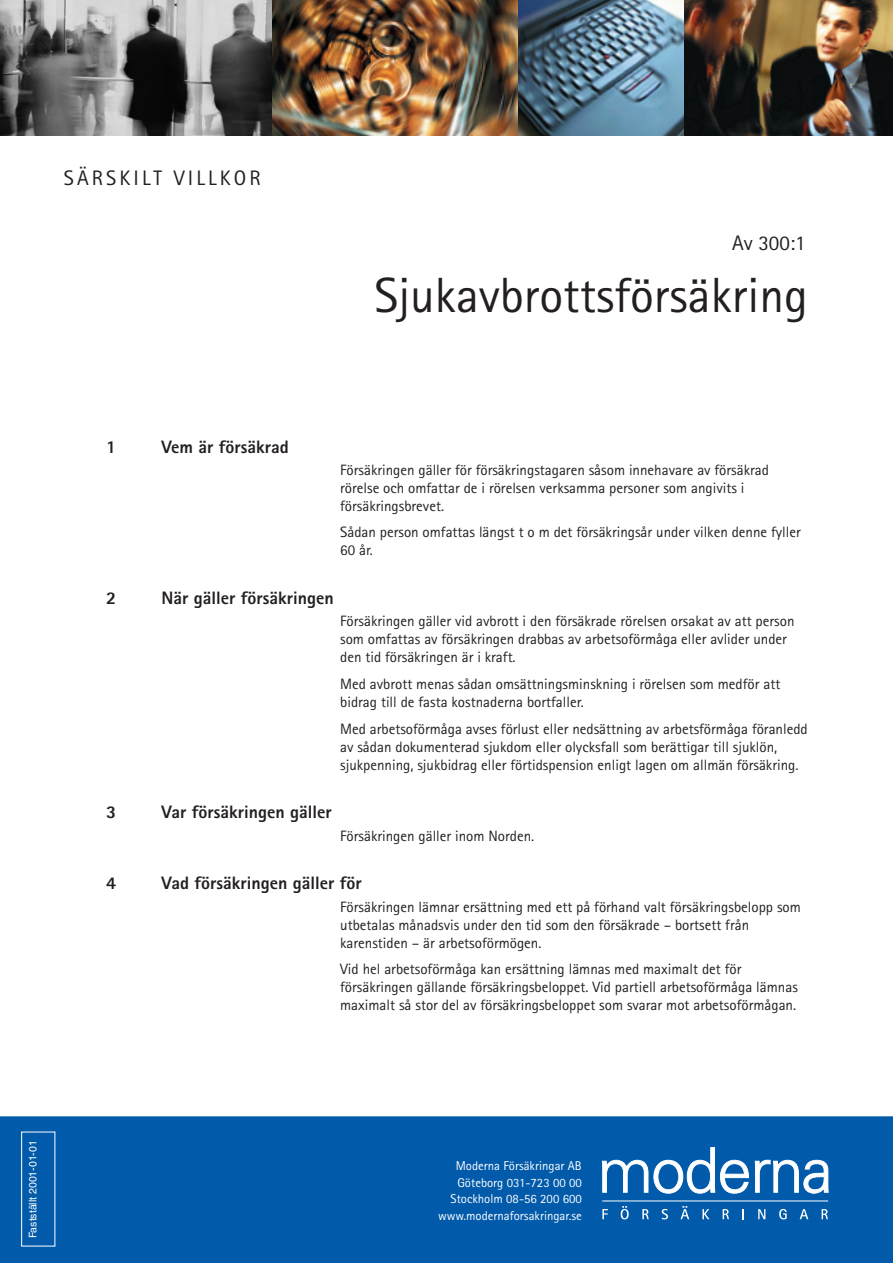
<style>
.page{position:relative;width:893px;height:1263px;background:#fff}
.page>*{position:absolute;margin:0;border:0;box-sizing:border-box;transform-origin:0 0}
.t1{font:49.5px "Rotis Sans Serif";color:#231f20}
.t2{font:21px "Rotis Sans Serif";letter-spacing:.15em;color:#231f20}
.t3{font:800 18px "Rotis Sans Serif";color:#231f20}
.t4{font:15px/18px "Rotis Sans Serif";color:#231f20}
.t5{font:12.75px/16.5px "Rotis Sans Serif";color:#fff;text-align:right}
.t6{font:10.5px "Helvetica";color:#fff}
</style>
<div class="page">
<div style="left:0;top:1116px;width:893px;height:147px;background:#015aaa"></div>
<svg style="left:602px;top:1147px;width:227px;height:73px"></svg>
<hr style="left:602px;top:1200px;width:226px;height:1px;background:#fff">
<img style="left:272px;top:0;width:246px;height:135px">
<img style="left:0;top:0;width:272px;height:135px">
<img style="left:683px;top:0;width:210px;height:135px">
<img style="left:518px;top:0;width:165px;height:135px">
<div style="left:21px;top:1132px;width:34px;height:114px;border:1px solid #fff"></div>
<p class="t2" style="left:64px;top:165px;width:198px">SÄRSKILT VILLKOR</p>
<p class="t3" style="left:106px;top:436px;width:12px">1</p>
<p class="t3" style="left:162px;top:436px;width:129px">Vem är försäkrad</p>
<p class="t2" style="left:732px;top:230px;width:75px">Av 300:1</p>
<p class="t1" style="left:374px;top:266px;width:435px">Sjukavbrottsförsäkring</p>
<p class="t4" style="left:340px;top:461px;width:430px">Försäkringen gäller för försäkringstagaren såsom innehavare av försäkrad rörelse och omfattar de i rörelsen verksamma personer som angivits i försäkringsbrevet.</p>
<p class="t4" style="left:340px;top:523px;width:462px">Sådan person omfattas längst t o m det försäkringsår under vilken denne fyller<br>60 år.</p>
<p class="t3" style="left:106px;top:587px;width:12px">2</p>
<p class="t3" style="left:162px;top:587px;width:174px">När gäller försäkringen</p>
<p class="t4" style="left:340px;top:612px;width:456px">Försäkringen gäller vid avbrott i den försäkrade rörelsen orsakat av att person som omfattas av försäkringen drabbas av arbetsoförmåga eller avlider under den tid försäkringen är i kraft.</p>
<p class="t4" style="left:340px;top:675px;width:442px">Med avbrott menas sådan omsättningsminskning i rörelsen som medför att bidrag till de fasta kostnaderna bortfaller.</p>
<p class="t4" style="left:340px;top:719px;width:469px">Med arbetsoförmåga avses förlust eller nedsättning av arbetsförmåga föranledd av sådan dokumenterad sjukdom eller olycksfall som berättigar till sjuklön, sjukpenning, sjukbidrag eller förtidspension enligt lagen om allmän försäkring.</p>
<p class="t3" style="left:106px;top:801px;width:12px">3</p>
<p class="t3" style="left:162px;top:801px;width:172px">Var försäkringen gäller</p>
<p class="t4" style="left:340px;top:826px;width:196px">Försäkringen gäller inom Norden.</p>
<p class="t3" style="left:106px;top:872px;width:12px">4</p>
<p class="t3" style="left:162px;top:872px;width:202px">Vad försäkringen gäller för</p>
<p class="t4" style="left:340px;top:897px;width:462px">Försäkringen lämnar ersättning med ett på förhand valt försäkringsbelopp som utbetalas månadsvis under den tid som den försäkrade – bortsett från karenstiden – är arbetsoförmögen.</p>
<p class="t4" style="left:340px;top:960px;width:459px">Vid hel arbetsoförmåga kan ersättning lämnas med maximalt det för försäkringen gällande försäkringsbeloppet. Vid partiell arbetsoförmåga lämnas maximalt så stor del av försäkringsbeloppet som svarar mot arbetsoförmågan.</p>
<p class="t6" style="left:27px;top:1238px;width:100px;rotate:-90deg">Fastställt 2001-01-01</p>
<p class="t5" style="left:438px;top:1158px;width:145px">Moderna Försäkringar AB<br>Göteborg 031-723 00 00<br>Stockholm 08-56 200 600 www.modernaforsakringar.se</p>
</div>
